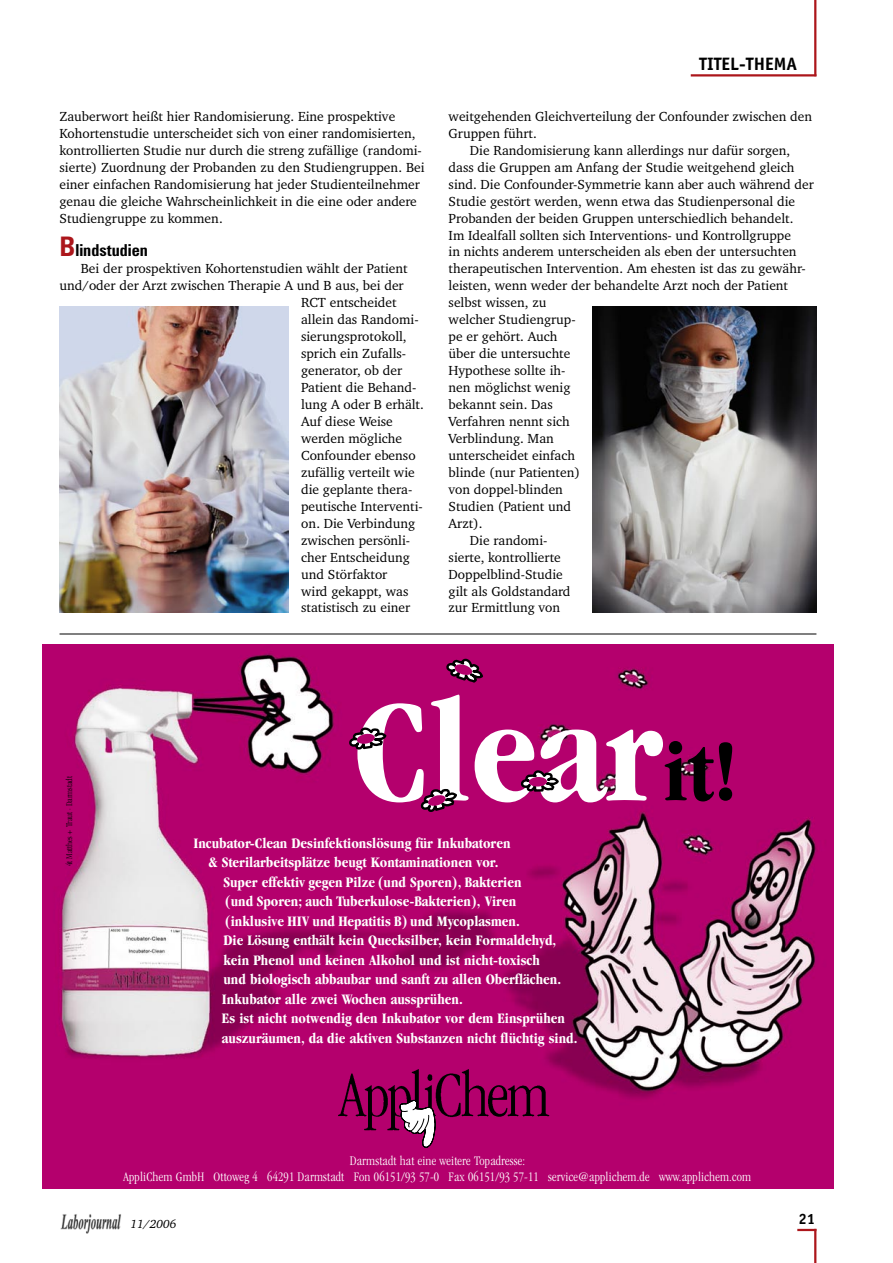
<style>
.page{position:relative;width:893px;height:1263px;background:#fff}
.page>*{position:absolute;margin:0;border:0;box-sizing:border-box;transform-origin:0 0}
.t1{font:700 condensed 150.6px "Garamond";color:#fff}
.t2{font:700 18px "Officina Sans";color:#000}
.Fließtext{font:700 condensed 16.5px "Zurich BT";color:#000}
.t3{font:700 condensed 15px "Garamond";color:#fff}
.t4{font:700 15px "Officina Sans";color:#000}
.Fließtext-2{font:13.5px/17px "Charter IT Cby BT";color:#000}
.t5{font:300 condensed 13.5px/16.2px "Garamond";letter-spacing:.015em;color:#fff;text-align:center}
.t6{font:italic 12px "Charter IT Cby BT";color:#000}
.t7{font:300 condensed 9px "Garamond";letter-spacing:-.005em;color:#000}
.s1{font-size:27px;color:#ac161b}
.s2{font-size:90px;color:#000}
</style>
<div class="page">
<img style="left:60px;top:1214px;width:61px;height:20px">
<hr style="left:814px;top:1229px;width:2px;height:34px;background:#ac161b">
<svg style="left:797px;top:1229px;width:17px;height:2px"></svg>
<hr style="left:814px;top:0;width:2px;height:76px;background:#ac161b">
<hr style="left:691px;top:74px;width:125px;height:2px;background:#ac161b">
<hr style="left:60px;top:634px;width:756px;height:1px;background:#000">
<img style="left:43px;top:644px;width:790px;height:544px">
<img style="left:337px;top:1069px;width:213px;height:61px">
<svg style="left:399px;top:1099px;width:36px;height:49px"></svg>
<svg style="left:444px;top:658px;width:41px;height:26px"></svg>
<svg style="left:349px;top:727px;width:39px;height:24px"></svg>
<svg style="left:421px;top:786px;width:38px;height:28px"></svg>
<svg style="left:520px;top:769px;width:41px;height:76px;background:#a60a68"></svg>
<div style="left:529px;top:777px;width:18px;height:10px;background:#b4006c;border-radius:50%"></div>
<img style="left:593px;top:306px;width:223px;height:306px">
<img style="left:60px;top:306px;width:228px;height:306px">
<p class="Fließtext-2" style="left:60px;top:107px;width:367px">Zauberwort heißt hier Randomisierung. Eine prospektive Kohortenstudie unterscheidet sich von einer randomisierten, kontrollierten Studie nur durch die streng zufällige (randomi&shy;sierte) Zuordnung der Probanden zu den Studiengruppen. Bei einer einfachen Randomisierung hat jeder Studienteilnehmer genau die gleiche Wahrscheinlichkeit in die eine oder andere Studiengruppe zu kommen.</p>
<p class="Fließtext" style="left:60px;top:241px;width:90px"><span class="s1">B</span>lindstudien</p>
<p class="Fließtext-2" style="left:81px;top:260px;width:328px">Bei der prospektiven Kohortenstudien wählt der Patient</p>
<p class="Fließtext-2" style="left:60px;top:277px;width:346px">und/oder der Arzt zwischen Therapie A und B aus, bei der</p>
<p class="Fließtext-2" style="left:301px;top:294px;width:97px">RCT entscheidet</p>
<p class="Fließtext-2" style="left:301px;top:311px;width:119px">allein das Randomi-</p>
<p class="Fließtext-2" style="left:301px;top:328px;width:107px">sierungsprotokoll,</p>
<p class="Fließtext-2" style="left:301px;top:345px;width:107px">sprich ein Zufalls-</p>
<p class="Fließtext-2" style="left:301px;top:362px;width:103px">generator, ob der</p>
<p class="Fließtext-2" style="left:301px;top:379px;width:117px">Patient die Behand-</p>
<p class="Fließtext-2" style="left:301px;top:396px;width:124px">lung A oder B erhält.</p>
<p class="Fließtext-2" style="left:301px;top:413px;width:93px">Auf diese Weise</p>
<p class="Fließtext-2" style="left:301px;top:430px;width:102px">werden mögliche</p>
<p class="Fließtext-2" style="left:301px;top:446px;width:116px">Confounder ebenso</p>
<p class="Fließtext-2" style="left:301px;top:463px;width:115px">zufällig verteilt wie</p>
<p class="Fließtext-2" style="left:301px;top:480px;width:113px">die geplante thera-</p>
<p class="Fließtext-2" style="left:301px;top:497px;width:123px">peutische Interventi-</p>
<p class="Fließtext-2" style="left:301px;top:514px;width:115px">on. Die Verbindung</p>
<p class="Fließtext-2" style="left:301px;top:531px;width:111px">zwischen persönli-</p>
<p class="Fließtext-2" style="left:301px;top:548px;width:110px">cher Entscheidung</p>
<p class="Fließtext-2" style="left:301px;top:565px;width:88px">und Störfaktor</p>
<p class="Fließtext-2" style="left:301px;top:582px;width:109px">wird gekappt, was</p>
<p class="Fließtext-2" style="left:301px;top:599px;width:111px">statistisch zu einer</p>
<h2 class="t2" style="left:699px;top:53px;width:100px">TITEL-THEMA</h2>
<p class="Fließtext-2" style="left:449px;top:107px;width:365px">weitgehenden Gleichverteilung der Confounder zwischen den<br>Gruppen führt.</p>
<p class="Fließtext-2" style="left:449px;top:141px;width:367px;text-indent:21px">Die Randomisierung kann allerdings nur dafür sorgen, dass die Gruppen am Anfang der Studie weitgehend gleich sind. Die Confounder-Symmetrie kann aber auch während der Studie gestört werden, wenn etwa das Studienpersonal die Probanden der beiden Gruppen unterschiedlich behandelt.<br>Im Idealfall sollten sich Interventions- und Kontrollgruppe<br>in nichts anderem unterscheiden als eben der untersuchten therapeutischen Intervention. Am ehesten ist das zu gewähr&shy;leisten, wenn weder der behandelte Arzt noch der Patient selbst wissen, zu<br>welcher Studiengrup-<br>pe er gehört. Auch<br>über die untersuchte<br>Hypothese sollte ih-<br>nen möglichst wenig<br>bekannt sein. Das<br>Verfahren nennt sich<br>Verblindung. Man<br>unterscheidet einfach<br>blinde (nur Patienten)<br>von doppel-blinden<br>Studien (Patient und<br>Arzt).</p>
<p class="Fließtext-2" style="left:449px;top:531px;width:123px;text-indent:21px">Die randomi&shy;sierte, kontrollierte<br>Doppelblind-Studie gilt als Goldstandard zur Ermittlung von</p>
<p class="t7" style="left:64px;top:866px;width:92px;rotate:-90deg">4t Matthes + Traut · Darmstadt</p>
<p class="t1" style="left:354px;top:667px;width:386px">Clear<span class="s2">it!</span></p>
<p class="t3" style="left:193px;top:835px;width:319px">Incubator-Clean Desinfektionslösung für Inkubatoren</p>
<p class="t3" style="left:208px;top:854px;width:291px">&amp; Sterilarbeitsplätze beugt Kontaminationen vor.</p>
<p class="t3" style="left:223px;top:874px;width:300px">Super effektiv gegen Pilze (und Sporen), Bakterien</p>
<p class="t3" style="left:225px;top:893px;width:293px">(und Sporen; auch Tuberkulose-Bakterien), Viren</p>
<p class="t3" style="left:225px;top:913px;width:296px">(inklusive HIV und Hepatitis B) und Mycoplasmen.</p>
<p class="t3" style="left:223px;top:932px;width:334px">Die Lösung enthält kein Quecksilber, kein Formaldehyd,</p>
<p class="t3" style="left:223px;top:952px;width:318px">kein Phenol und keinen Alkohol und ist nicht-toxisch</p>
<p class="t3" style="left:223px;top:971px;width:339px">und biologisch abbaubar und sanft zu allen Oberflächen.</p>
<p class="t3" style="left:222px;top:991px;width:242px">Inkubator alle zwei Wochen aussprühen.</p>
<p class="t3" style="left:222px;top:1010px;width:344px">Es ist nicht notwendig den Inkubator vor dem Einsprühen</p>
<p class="t3" style="left:222px;top:1030px;width:357px">auszuräumen, da die aktiven Substanzen nicht flüchtig sind.</p>
<p class="t5" style="left:124px;top:1152px;width:629px">Darmstadt hat eine weitere Topadresse:<br>AppliChem GmbH Ottoweg 4 64291 Darmstadt Fon 06151/93 57-0 Fax 06151/93 57-11 service@applichem.de www.applichem.com</p>
<p class="t6" style="left:131px;top:1216px;width:47px">11/2006</p>
<p class="t4" style="left:798px;top:1209px;width:18px">21</p>
</div>
